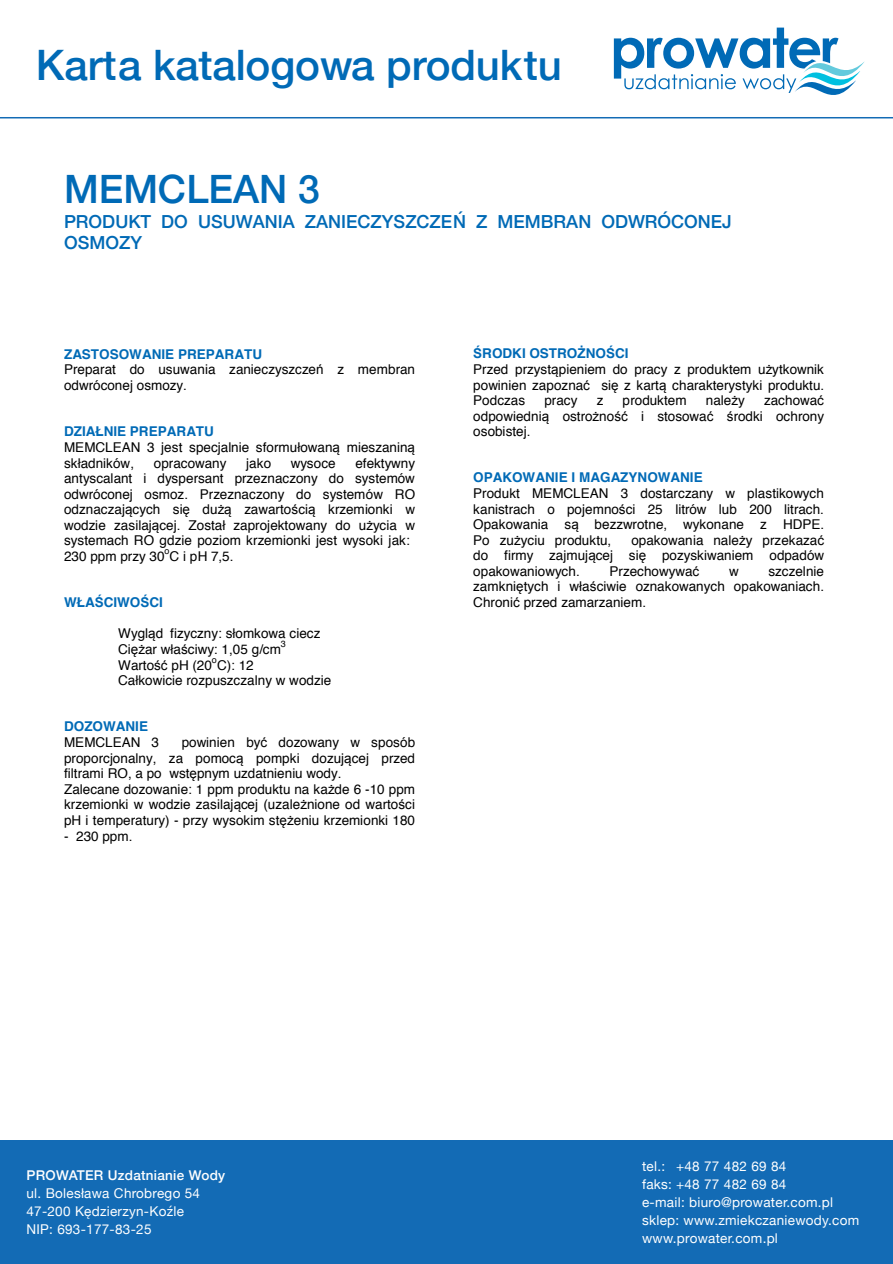
<style>
.page{position:relative;width:893px;height:1264px;background:#fff}
.page>*{position:absolute;margin:0;border:0;box-sizing:border-box;transform-origin:0 0}
.t1{font:500 42px "Helvetica Neue";color:#006ab6}
.t2{font:500 39px "Helvetica Neue";color:#006ab6}
.t3{font:500 18px/20.7px "Helvetica Neue";color:#006ab6}
.t4{font:13.5px/15.5px "Helvetica";color:#000}
.t5{font:13.5px/18px "Helvetica Neue";letter-spacing:.02em;color:#fff}
.t6{font:700 13.5px "Helvetica";color:#006ab6}
.t7{font:500 13.5px "Helvetica Neue";letter-spacing:.02em;color:#fff}
.t8{font:9px "Helvetica";color:#000}
.s1{font-weight:700;color:#006ab6}
.s2{font-family:"Arial"}
.s3{font-family:"Arial";font-weight:700;color:#006ab6}
</style>
<div class="page">
<div style="left:0;top:1140px;width:893px;height:123px;background:#136bb5"></div>
<hr style="left:0;top:117px;width:893px;height:1px;background:#136bb5">
<svg style="left:614px;top:28px;width:250px;height:67px"></svg>
<h1 class="t1" style="left:36px;top:39px;width:527px">Karta katalogowa produktu</h1>
<h2 class="t2" style="left:64px;top:165px;width:257px">MEMCLEAN 3</h2>
<h3 class="t3" style="left:64px;top:211px;width:669px">PRODUKT DO USUWANIA ZANIECZYSZCZEŃ Z MEMBRAN ODWRÓCONEJ<br>OSMOZY</h3>
<p class="t4" style="left:64px;top:347px;width:352px"><span class="s1">ZASTOSOWANIE PREPARATU<br></span>Preparat do usuwania zanieczyszcze<span class="s2">ń</span> z membran odwróconej osmozy.</p>
<p class="t4" style="left:64px;top:424px;width:352px"><span class="s1">DZIAŁNIE PREPARATU<br></span>MEMCLEAN 3 jest specjalnie sformułowan<span class="s2">ą</span> mieszanin<span class="s2">ą </span>składników,</p>
<p class="t4" style="left:64px;top:456px;width:353px;text-indent:291px">efektywny antyscalant i dyspersant przeznaczony do systemów odwróconej osmoz. Przeznaczony do systemów RO odznaczaj<span class="s2">ą</span>cych si<span class="s2">ę</span> du<span class="s2">żą</span> zawarto<span class="s2">ś</span>ci<span class="s2">ą</span> krzemionki w wodzie zasilaj<span class="s2">ą</span>cej. Został zaprojektowany do u<span class="s2">ż</span>ycia w systemach RO gdzie poziom krzemionki jest wysoki jak:<br>230 ppm przy 30 C i pH 7,5.</p>
<p class="t4" style="left:154px;top:456px;width:74px">opracowany</p>
<p class="t4" style="left:246px;top:456px;width:27px">jako</p>
<p class="t4" style="left:291px;top:456px;width:46px">wysoce</p>
<p class="t8" style="left:165px;top:547px;width:7px">o</p>
<p class="t6" style="left:64px;top:597px;width:100px">WŁA<span class="s2">Ś</span>CIWO<span class="s2">Ś</span>CI</p>
<p class="t4" style="left:118px;top:626px;width:204px">Wygl<span class="s2">ą</span>d fizyczny: słomkowa ciecz<br>Ci<span class="s2">ęż</span>ar wła<span class="s2">ś</span>ciwy: 1,05 g/cm</p>
<p class="t8" style="left:281px;top:640px;width:7px">3</p>
<p class="t8" style="left:212px;top:656px;width:7px">o</p>
<p class="t4" style="left:118px;top:673px;width:215px">Całkowicie rozpuszczalny w wodzie</p>
<p class="t6" style="left:64px;top:721px;width:85px">DOZOWANIE</p>
<p class="t4" style="left:64px;top:735px;width:96px">MEMCLEAN 3</p>
<p class="t4" style="left:118px;top:658px;width:137px">Warto<span class="s2">ść</span> pH (20 C): 12</p>
<p class="t4" style="left:64px;top:735px;width:353px;text-indent:118px">powinien by<span class="s2">ć</span> dozowany w sposób proporcjonalny, za pomoc<span class="s2">ą</span> pompki dozuj<span class="s2">ą</span>cej przed filtrami RO, a po wst<span class="s2">ę</span>pnym uzdatnieniu wody.<br>Zalecane dozowanie: 1 ppm produktu na ka<span class="s2">ż</span>de 6 -10 ppm krzemionki w wodzie zasilaj<span class="s2">ą</span>cej (uzale<span class="s2">ż</span>nione od warto<span class="s2">ś</span>ci pH i temperatury) - przy wysokim st<span class="s2">ęż</span>eniu krzemionki 180</p>
<p class="t4" style="left:64px;top:828px;width:70px">- 230 ppm.</p>
<p class="t4" style="left:473px;top:346px;width:352px"><span class="s3">Ś</span><span class="s1">RODKI OSTRO</span><span class="s3">Ż</span><span class="s1">NO</span><span class="s3">Ś</span><span class="s1">CI<br></span>Przed przyst<span class="s2">ą</span>pieniem do pracy z produktem u<span class="s2">ż</span>ytkownik powinien zapozna<span class="s2">ć</span> si<span class="s2">ę</span> z kart<span class="s2">ą</span> charakterystyki produktu.<br>Podczas</p>
<p class="t4" style="left:473px;top:393px;width:352px;text-align:justify;text-indent:291px">zachowa<span class="s2">ć </span>odpowiedni<span class="s2">ą</span> ostro<span class="s2">ż</span>no<span class="s2">ść</span> i stosowa<span class="s2">ć ś</span>rodki ochrony osobistej.</p>
<p class="t6" style="left:473px;top:472px;width:231px">OPAKOWANIE I MAGAZYNOWANIE</p>
<p class="t4" style="left:473px;top:486px;width:352px;text-align:justify">Produkt MEMCLEAN 3 dostarczany w plastikowych kanistrach o pojemno<span class="s2">ś</span>ci 25 litrów lub 200 litrach.<br>Opakowania s<span class="s2">ą</span> bezzwrotne, wykonane z HDPE.<br>Po zu<span class="s2">ż</span>yciu produktu,</p>
<p class="t4" style="left:544px;top:393px;width:35px">pracy</p>
<p class="t4" style="left:597px;top:393px;width:8px">z</p>
<p class="t4" style="left:622px;top:393px;width:66px">produktem</p>
<p class="t4" style="left:706px;top:393px;width:40px">nale<span class="s2">ż</span>y</p>
<p class="t4" style="left:473px;top:533px;width:352px;text-align:justify;text-indent:158px">opakowania nale<span class="s2">ż</span>y przekaza<span class="s2">ć </span>do firmy zajmuj<span class="s2">ą</span>cej si<span class="s2">ę</span> pozyskiwaniem odpadów opakowaniowych.</p>
<p class="t4" style="left:609px;top:564px;width:91px">Przechowywa<span class="s2">ć</span></p>
<p class="t4" style="left:729px;top:564px;width:11px">w</p>
<p class="t4" style="left:473px;top:564px;width:352px;text-align:justify;text-indent:295px">szczelnie zamkni<span class="s2">ę</span>tych i wła<span class="s2">ś</span>ciwie oznakowanych opakowaniach.<br>Chroni<span class="s2">ć</span> przed zamarzaniem.</p>
<p class="t7" style="left:26px;top:1166px;width:200px">PROWATER Uzdatnianie Wody</p>
<p class="t5" style="left:26px;top:1183px;width:175px">ul. Bolesława Chrobrego 54<br>47-200 Kędzierzyn-Koźle<br>NIP: 693-177-83-25</p>
<p class="t5" style="left:642px;top:1156px;width:219px">tel.: +48 77 482 69 84<br>faks: +48 77 482 69 84<br>e-mail: biuro@prowater.com.pl sklep: www.zmiekczaniewody.com www.prowater.com.pl</p>
</div>
